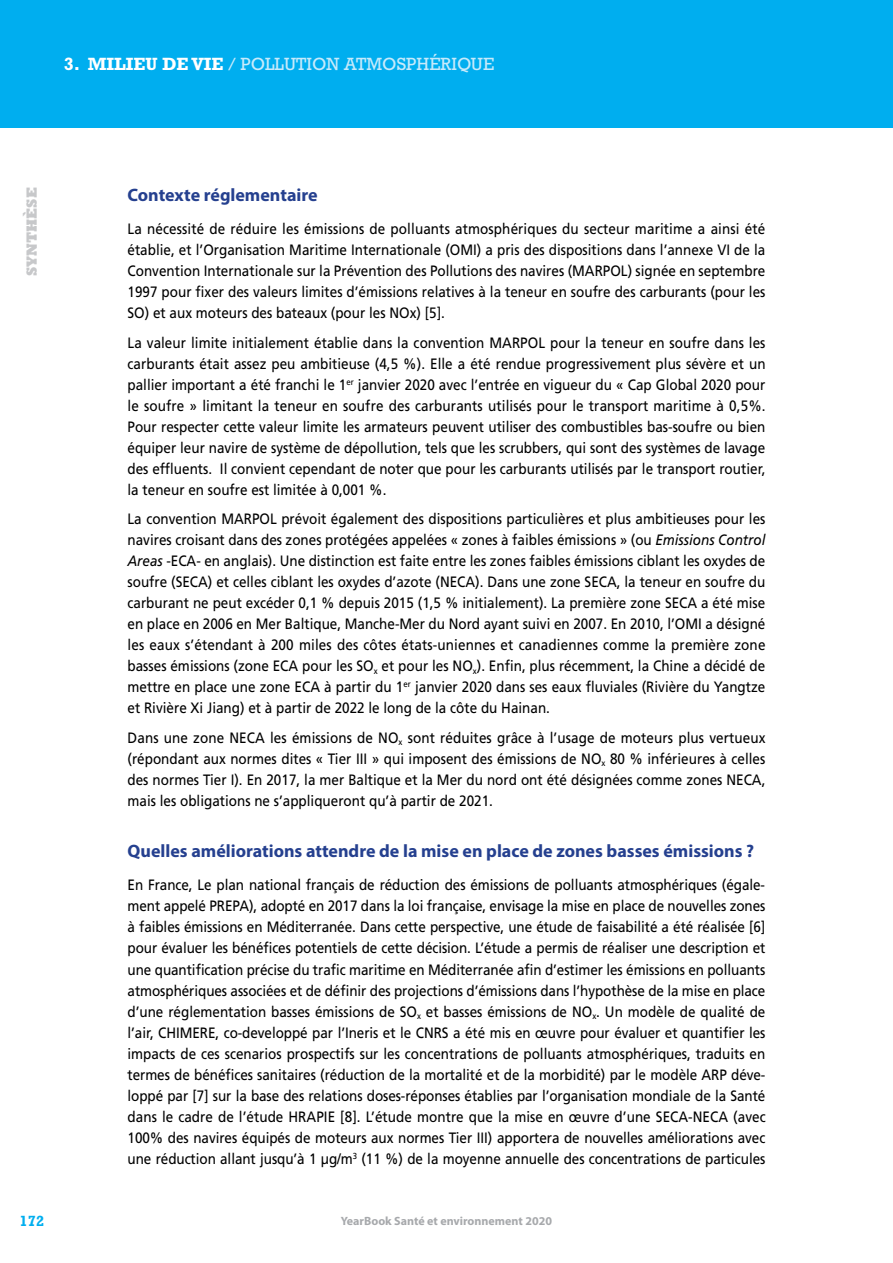
<style>
.page{position:relative;width:893px;height:1263px;background:#fff}
.page>*{position:absolute;margin:0;border:0;box-sizing:border-box;transform-origin:0 0}
.t1{font:700 18px "Myriad Pro";color:#25408f}
.t2{font:18px "Rockwell Std";color:#c7eafb}
.t3{font:15px/21px "Frutiger LT Std";color:#000;text-align:justify;scale:.9 1}
.t4{font:800 15px "Rockwell Std";color:#c7c8ca}
.t5{font:700 15px "Rockwell Std";color:#00aeef}
.t6{font:700 12px "Myriad Pro";color:#a7a9ac}
.s1{font-weight:700;color:#fff}
.s2{font-style:italic}
</style>
<div class="page">
<div style="left:0;top:0;width:893px;height:128px;background:#00aeef"></div>
<p class="t2" style="left:64px;top:53px;width:432px"><span class="s1">3. MILIEU DE VIE</span> / POLLUTION ATMOSPHÉRIQUE</p>
<p class="t4" style="left:23px;top:276px;width:91px;rotate:-90deg">SYNTHÈSE</p>
<p class="t1" style="left:128px;top:183px;width:192px">Contexte réglementaire</p>
<p class="t3" style="left:128px;top:219px;width:710px">La nécessité de réduire les émissions de polluants atmosphériques du secteur maritime a ainsi été établie, et l’Organisation Maritime Internationale (OMI) a pris des dispositions dans l’annexe VI de la Convention Internationale sur la Prévention des Pollutions des navires (MARPOL) signée en septembre 1997 pour fixer des valeurs limites d’émissions relatives à la teneur en soufre des carburants (pour les SO) et aux moteurs des bateaux (pour les NOx) [5].</p>
<p class="t3" style="left:128px;top:332px;width:710px">La valeur limite initialement établie dans la convention MARPOL pour la teneur en soufre dans les carburants était assez peu ambitieuse (4,5 %). Elle a été rendue progressivement plus sévère et un pallier important a été franchi le 1<sup>er</sup> janvier 2020 avec l’entrée en vigueur du « Cap Global 2020 pour le soufre » limitant la teneur en soufre des carburants utilisés pour le transport maritime à 0,5%.<br>Pour respecter cette valeur limite les armateurs peuvent utiliser des combustibles bas-soufre ou bien équiper leur navire de système de dépollution, tels que les scrubbers, qui sont des systèmes de lavage des effluents. Il convient cependant de noter que pour les carburants utilisés par le transport routier, la teneur en soufre est limitée à 0,001 %.</p>
<p class="t3" style="left:128px;top:509px;width:710px">La convention MARPOL prévoit également des dispositions particulières et plus ambitieuses pour les navires croisant dans des zones protégées appelées « zones à faibles émissions » (ou <span class="s2">Emissions Control Areas</span> -ECA- en anglais). Une distinction est faite entre les zones faibles émissions ciblant les oxydes de soufre (SECA) et celles ciblant les oxydes d’azote (NECA). Dans une zone SECA, la teneur en soufre du carburant ne peut excéder 0,1 % depuis 2015 (1,5 % initialement). La première zone SECA a été mise en place en 2006 en Mer Baltique, Manche-Mer du Nord ayant suivi en 2007. En 2010, l’OMI a désigné les eaux s’étendant à 200 miles des côtes états-uniennes et canadiennes comme la première zone basses émissions (zone ECA pour les SO<sub>x</sub> et pour les NO<sub>x</sub>). Enfin, plus récemment, la Chine a décidé de mettre en place une zone ECA à partir du 1<sup>er</sup> janvier 2020 dans ses eaux fluviales (Rivière du Yangtze et Rivière Xi Jiang) et à partir de 2022 le long de la côte du Hainan.</p>
<p class="t3" style="left:128px;top:727px;width:710px">Dans une zone NECA les émissions de NO<sub>x</sub> sont réduites grâce à l’usage de moteurs plus vertueux (répondant aux normes dites « Tier III » qui imposent des émissions de NO<sub>x</sub> 80 % inférieures à celles des normes Tier I). En 2017, la mer Baltique et la Mer du nord ont été désignées comme zones NECA, mais les obligations ne s’appliqueront qu’à partir de 2021.</p>
<p class="t1" style="left:128px;top:839px;width:628px">Quelles améliorations attendre de la mise en place de zones basses émissions ?</p>
<p class="t3" style="left:128px;top:875px;width:710px">En France, Le plan national français de réduction des émissions de polluants atmosphériques (égale&shy;ment appelé PREPA), adopté en 2017 dans la loi française, envisage la mise en place de nouvelles zones à faibles émissions en Méditerranée. Dans cette perspective, une étude de faisabilité a été réalisée [6] pour évaluer les bénéfices potentiels de cette décision. L’étude a permis de réaliser une description et une quantification précise du trafic maritime en Méditerranée afin d’estimer les émissions en polluants atmosphériques associées et de définir des projections d’émissions dans l’hypothèse de la mise en place d’une réglementation basses émissions de SO<sub>x</sub> et basses émissions de NO<sub>x</sub>. Un modèle de qualité de l’air, CHIMERE, co-developpé par l’Ineris et le CNRS a été mis en œuvre pour évaluer et quantifier les impacts de ces scenarios prospectifs sur les concentrations de polluants atmosphériques, traduits en termes de bénéfices sanitaires (réduction de la mortalité et de la morbidité) par le modèle ARP déve&shy;loppé par [7] sur la base des relations doses-réponses établies par l’organisation mondiale de la Santé dans le cadre de l’étude HRAPIE [8]. L’étude montre que la mise en œuvre d’une SECA-NECA (avec 100% des navires équipés de moteurs aux normes Tier III) apportera de nouvelles améliorations avec une réduction allant jusqu’à 1 µg/m<sup>3</sup> (11 %) de la moyenne annuelle des concentrations de particules</p>
<p class="t5" style="left:19px;top:1211px;width:26px">172</p>
<p class="t6" style="left:341px;top:1213px;width:213px">YearBook Santé et environnement 2020</p>
</div>
